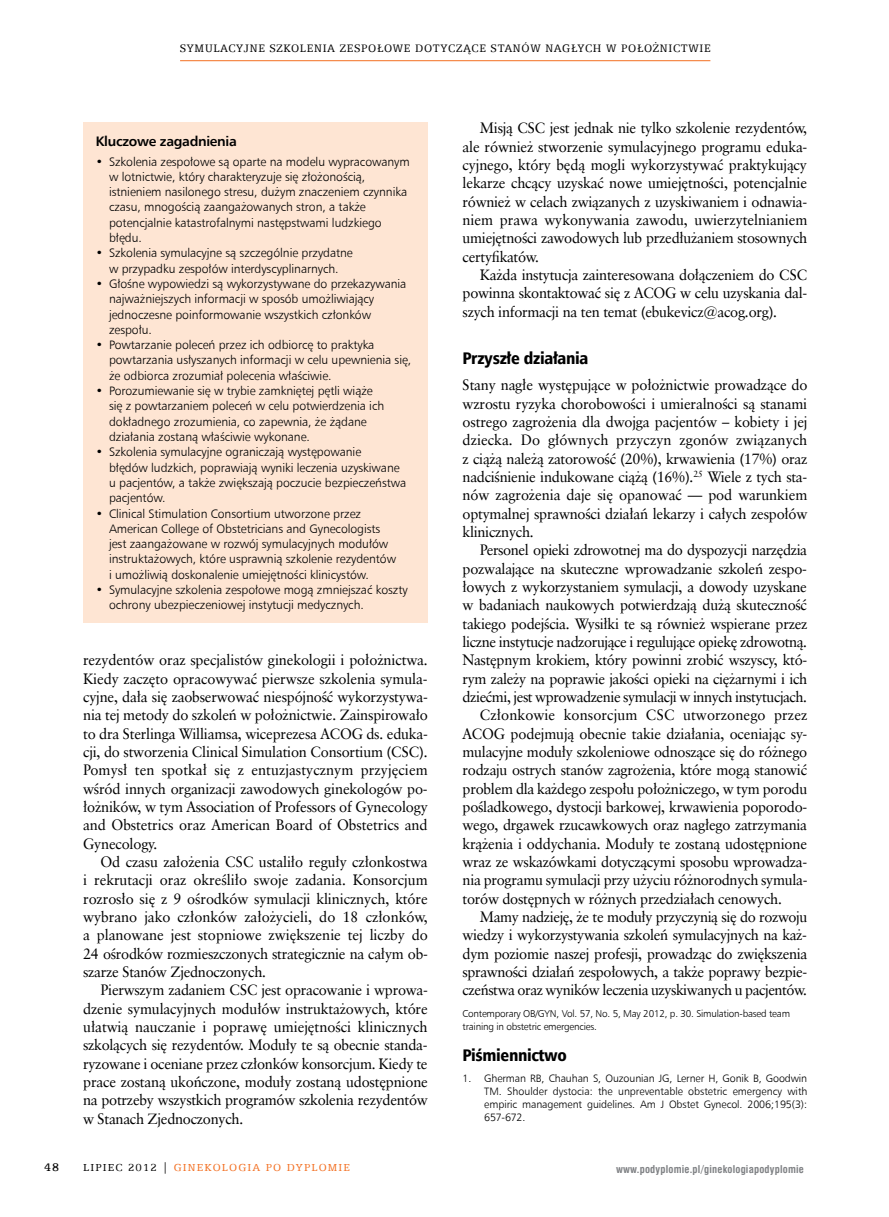
<style>
.page{position:relative;width:889px;height:1217px;background:#fff}
.page>*{position:absolute;margin:0;border:0;box-sizing:border-box;transform-origin:0 0}
.t1{font:16.8px "Humnst 777 Blk Cn EU";letter-spacing:-.02em;color:#000}
.t2{font:15px/18.3px "Class Garmnd EU";letter-spacing:-.02em;color:#000;text-align:justify}
.t3{font:15px "Class Garmnd EU";letter-spacing:.005em;color:#000}
.t4{font:700 13.8px "Humnst 777 EU";letter-spacing:-.02em;color:#000}
.t5{font:12.45px "Egyptian 505 Md EU";color:#000}
.t6{font:12.3px/15.3px "Humnst 777 Lt EU";letter-spacing:-.005em;color:#000}
.t7{font:12.3px "Egyptian 505 EU";letter-spacing:.06em;color:#000;scale:.95 1}
.t8{font:11.4px "Egyptian 505 EU";letter-spacing:.1em;color:#f36f21}
.t9{font:10.65px/13px "Humnst 777 Lt EU";letter-spacing:-.005em;color:#000;text-align:justify}
.t10{font:700 10.5px "Swis 721 Cn EU";letter-spacing:.02em;color:#808285}
.t11{font:9.9px/13px "Humnst 777 Lt EU";letter-spacing:-.02em;color:#000}
.s1{color:#000}
</style>
<div class="page">
<hr style="left:180px;top:60px;width:530px;height:1px;background:#f36f21">
<div style="left:83px;top:122px;width:344px;height:500px;background:#fee5d3"></div>
<p class="t7" style="left:180px;top:41px;width:560px">SYMULACYJNE SZKOLENIA ZESPOŁOWE DOTYCZĄCE STANÓW NAGŁYCH W POŁOŻNICTWIE</p>
<p class="t4" style="left:96px;top:132px;width:143px">Kluczowe zagadnienia</p>
<p class="t6" style="left:109px;top:153px;width:302px;text-indent:-13px">• Szkolenia zespołowe są oparte na modelu wypracowanym w lotnictwie, który charakteryzuje się złożonością, istnieniem nasilonego stresu, dużym znaczeniem czynnika czasu, mnogością zaangażowanych stron, a także potencjalnie katastrofalnymi następstwami ludzkiego błędu.</p>
<p class="t6" style="left:96px;top:245px;width:258px;text-align:center">• Szkolenia symulacyjne są szczególnie przydatne w przypadku zespołów interdyscyplinarnych.</p>
<p class="t6" style="left:109px;top:276px;width:299px;text-indent:-13px">• Głośne wypowiedzi są wykorzystywane do przekazywania najważniejszych informacji w sposób umożliwiający jednoczesne poinformowanie wszystkich członków zespołu.</p>
<p class="t6" style="left:109px;top:337px;width:304px;text-indent:-13px">• Powtarzanie poleceń przez ich odbiorcę to praktyka powtarzania usłyszanych informacji w celu upewnienia się, że odbiorca zrozumiał polecenia właściwie.</p>
<p class="t6" style="left:109px;top:383px;width:277px;text-indent:-13px">• Porozumiewanie się w trybie zamkniętej pętli wiąże się z powtarzaniem poleceń w celu potwierdzenia ich dokładnego zrozumienia, co zapewnia, że żądane działania zostaną właściwie wykonane.</p>
<p class="t6" style="left:109px;top:444px;width:299px;text-indent:-13px">• Szkolenia symulacyjne ograniczają występowanie<br>błędów ludzkich, poprawiają wyniki leczenia uzyskiwane u pacjentów, a także zwiększają poczucie bezpieczeństwa pacjentów.</p>
<p class="t6" style="left:109px;top:505px;width:288px;text-indent:-13px">• Clinical Stimulation Consortium utworzone przez American College of Obstetricians and Gynecologists jest zaangażowane w rozwój symulacyjnych modułów instruktażowych, które usprawnią szkolenie rezydentów i umożliwią doskonalenie umiejętności klinicystów.</p>
<p class="t6" style="left:109px;top:581px;width:300px;text-indent:-13px">• Symulacyjne szkolenia zespołowe mogą zmniejszać koszty ochrony ubezpieczeniowej instytucji medycznych.</p>
<p class="t2" style="left:83px;top:650px;width:346px">rezydentów oraz specjalistów ginekologii i położnictwa.<br>Kiedy zaczęto opracowywać pierwsze szkolenia symula&shy;cyjne, dała się zaobserwować niespójność wykorzystywa&shy;nia tej metody do szkoleń w położnictwie. Zainspirowało to dra Sterlinga Williamsa, wiceprezesa ACOG ds. eduka&shy;cji, do stworzenia Clinical Simulation Consortium (CSC).<br>Pomysł ten spotkał się z entuzjastycznym przyjęciem wśród innych organizacji zawodowych ginekologów po&shy;łożników, w tym Association of Professors of Gynecology and Obstetrics oraz American Board of Obstetrics and Gynecology.</p>
<p class="t2" style="left:83px;top:852px;width:346px;text-indent:17px">Od czasu założenia CSC ustaliło reguły członkostwa i rekrutacji oraz określiło swoje zadania. Konsorcjum rozrosło się z 9 ośrodków symulacji klinicznych, które wybrano jako członków założycieli, do 18 członków, a planowane jest stopniowe zwiększenie tej liczby do 24 ośrodków rozmieszczonych strategicznie na całym ob&shy;szarze Stanów Zjednoczonych.</p>
<p class="t2" style="left:83px;top:980px;width:346px;text-indent:17px">Pierwszym zadaniem CSC jest opracowanie i wprowa&shy;dzenie symulacyjnych modułów instruktażowych, które ułatwią nauczanie i poprawę umiejętności klinicznych szkolących się rezydentów. Moduły te są obecnie standa&shy;ryzowane i oceniane przez członków konsorcjum. Kiedy te prace zostaną ukończone, moduły zostaną udostępnione na potrzeby wszystkich programów szkolenia rezydentów w Stanach Zjednoczonych.</p>
<p class="t5" style="left:44px;top:1159px;width:17px">48</p>
<p class="t8" style="left:83px;top:1160px;width:268px"><span class="s1">LIPIEC 2012 |</span> GINEKOLOGIA PO DYPLOMIE</p>
<p class="t2" style="left:462px;top:119px;width:346px;text-indent:17px">Misją CSC jest jednak nie tylko szkolenie rezydentów, ale również stworzenie symulacyjnego programu eduka&shy;cyjnego, który będą mogli wykorzystywać praktykujący lekarze chcący uzyskać nowe umiejętności, potencjalnie również w celach związanych z uzyskiwaniem i odnawia&shy;niem prawa wykonywania zawodu, uwierzytelnianiem umiejętności zawodowych lub przedłużaniem stosownych certyfikatów.</p>
<p class="t2" style="left:462px;top:266px;width:346px;text-indent:17px">Każda instytucja zainteresowana dołączeniem do CSC powinna skontaktować się z ACOG w celu uzyskania dal&shy;szych informacji na ten temat (ebukevicz@acog.org).</p>
<p class="t1" style="left:462px;top:347px;width:127px">Przyszłe działania</p>
<p class="t2" style="left:462px;top:376px;width:346px">Stany nagłe występujące w położnictwie prowadzące do wzrostu ryzyka chorobowości i umieralności są stanami ostrego zagrożenia dla dwojga pacjentów – kobiety i jej dziecka. Do głównych przyczyn zgonów związanych z ciążą należą zatorowość (20%), krwawienia (17%) oraz nadciśnienie indukowane ciążą (16%).<sup>25</sup> Wiele z tych sta&shy;nów zagrożenia daje się opanować — pod warunkiem optymalnej sprawności działań lekarzy i całych zespołów klinicznych.</p>
<p class="t2" style="left:480px;top:541px;width:329px">Personel opieki zdrowotnej ma do dyspozycji narzędzia</p>
<p class="t2" style="left:462px;top:559px;width:346px">pozwalające na skuteczne wprowadzanie szkoleń zespo-</p>
<p class="t2" style="left:462px;top:577px;width:346px">łowych z wykorzystaniem symulacji, a dowody uzyskane</p>
<p class="t2" style="left:462px;top:595px;width:346px">w badaniach naukowych potwierdzają dużą skuteczność</p>
<p class="t2" style="left:462px;top:614px;width:346px">takiego podejścia. Wysiłki te są również wspierane przez</p>
<p class="t2" style="left:462px;top:632px;width:346px">liczne instytucje nadzorujące i regulujące opiekę zdrowotną.</p>
<p class="t2" style="left:462px;top:650px;width:346px">Następnym krokiem, który powinni zrobić wszyscy, któ-</p>
<p class="t2" style="left:462px;top:669px;width:346px">rym zależy na poprawie jakości opieki na ciężarnymi i ich</p>
<p class="t2" style="left:462px;top:687px;width:346px">dziećmi, jest wprowadzenie symulacji w innych instytucjach.</p>
<p class="t3" style="left:480px;top:705px;width:329px">Członkowie konsorcjum CSC utworzonego przez</p>
<p class="t2" style="left:462px;top:724px;width:346px">ACOG podejmują obecnie takie działania, oceniając sy-</p>
<p class="t2" style="left:462px;top:742px;width:346px">mulacyjne moduły szkoleniowe odnoszące się do różnego</p>
<p class="t2" style="left:462px;top:760px;width:346px">rodzaju ostrych stanów zagrożenia, które mogą stanowić</p>
<p class="t2" style="left:462px;top:779px;width:346px">problem dla każdego zespołu położniczego, w tym porodu</p>
<p class="t2" style="left:462px;top:797px;width:346px">pośladkowego, dystocji barkowej, krwawienia poporodo-</p>
<p class="t2" style="left:462px;top:815px;width:346px">wego, drgawek rzucawkowych oraz nagłego zatrzymania</p>
<p class="t2" style="left:462px;top:834px;width:346px">krążenia i oddychania. Moduły te zostaną udostępnione</p>
<p class="t2" style="left:462px;top:852px;width:346px">wraz ze wskazówkami dotyczącymi sposobu wprowadza-</p>
<p class="t2" style="left:462px;top:870px;width:346px">nia programu symulacji przy użyciu różnorodnych symula-</p>
<p class="t2" style="left:462px;top:888px;width:321px">torów dostępnych w różnych przedziałach cenowych.</p>
<p class="t2" style="left:480px;top:907px;width:329px">Mamy nadzieję, że te moduły przyczynią się do rozwoju</p>
<p class="t2" style="left:462px;top:925px;width:346px">wiedzy i wykorzystywania szkoleń symulacyjnych na każ-</p>
<p class="t2" style="left:462px;top:943px;width:346px">dym poziomie naszej profesji, prowadząc do zwiększenia</p>
<p class="t2" style="left:462px;top:962px;width:346px">sprawności działań zespołowych, a także poprawy bezpie-</p>
<p class="t2" style="left:462px;top:980px;width:346px">czeństwa oraz wyników leczenia uzyskiwanych u pacjentów.</p>
<p class="t11" style="left:462px;top:1006px;width:329px">Contemporary OB/GYN, Vol. 57, No. 5, May 2012, p. 30. Simulation-based team training in obstetric emergencies.</p>
<p class="t1" style="left:462px;top:1044px;width:106px">Piśmiennictwo</p>
<p class="t9" style="left:484px;top:1071px;width:325px;text-indent:-22px">1. Gherman RB, Chauhan S, Ouzounian JG, Lerner H, Gonik B, Goodwin TM. Shoulder dystocia: the unpreventable obstetric emergency with empiric management guidelines. Am J Obstet Gynecol. 2006;195(3):<br>657-672.</p>
<p class="t10" style="left:616px;top:1162px;width:189px">www.podyplomie.pl/ginekologiapodyplomie</p>
</div>
